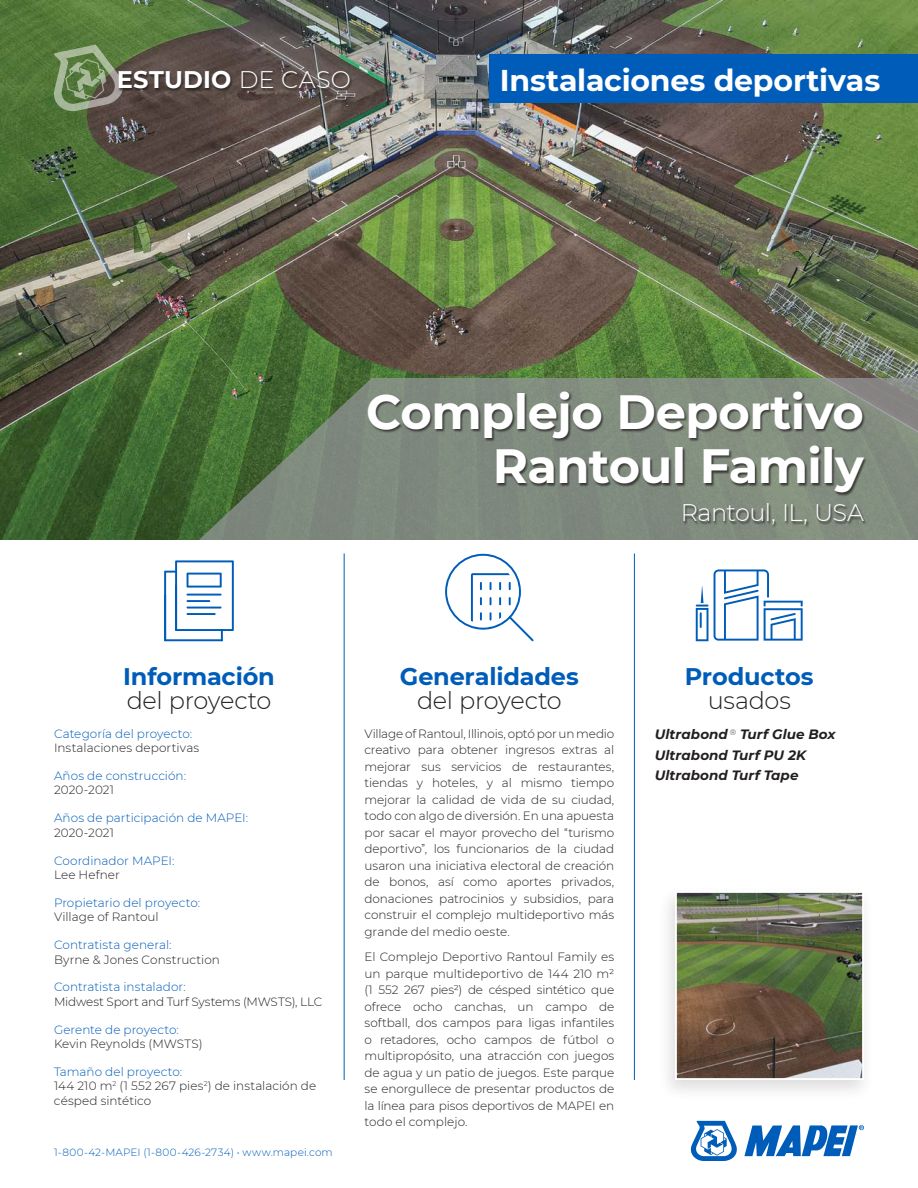
<style>
.page{position:relative;width:918px;height:1188px;background:#fff}
.page>*{position:absolute;margin:0;border:0;box-sizing:border-box;transform-origin:0 0}
.t1{font:700 48px/54px "Montserrat";letter-spacing:-.015em;color:#fff;text-align:right}
.t2{font:700 30px "Montserrat";letter-spacing:-.005em;color:#fff}
.t3{font:700 24px "Montserrat";letter-spacing:-.01em;color:#005cb9}
.t4{font:300 24px "Montserrat";letter-spacing:-.015em;color:#231f20}
.t5{font:300 24px "Montserrat";letter-spacing:-.025em;color:#fff}
.t6{font:700 24px "Montserrat";letter-spacing:.01em;color:#fff}
.t7{font:italic 700 13.5px/20.7px "Montserrat";letter-spacing:.005em;color:#231f20}
.t8{font:300 12px/16.5px "Montserrat";letter-spacing:.005em;color:#231f20;text-align:justify}
.t9{font:300 12px "Montserrat";letter-spacing:.005em;color:#005cb9}
.t10{font:300 12px "Montserrat";letter-spacing:-.015em;color:#231f20}
.t11{font:300 10.5px "Montserrat";letter-spacing:.015em;color:#005cb9}
.s1{font-weight:300}
.s2{color:#005cb9}
.s3{font-family:"Helvetica LT Std";font-stretch:condensed}
</style>
<div class="page">
<img style="left:0;top:0;width:918px;height:540px">
<div style="left:489px;top:54px;width:429px;height:49px;background:#005cb9"></div>
<svg style="left:54px;top:45px;width:69px;height:66px;background:#788b64"></svg>
<hr style="left:344px;top:554px;width:1px;height:526px;background:#005cb9">
<hr style="left:634px;top:554px;width:1px;height:526px;background:#005cb9">
<div style="left:657px;top:885px;width:217px;height:217px;background:#231f20;opacity:.15"></div>
<img style="left:678px;top:894px;width:183px;height:183px">
<div style="left:675px;top:891px;width:189px;height:189px;border:2px solid #fff"></div>
<svg style="left:199px;top:378px;width:719px;height:162px;background:#6f8268"></svg>
<div style="left:367px;top:391px;width:500px;height:137px;background:#231f20;opacity:.75"></div>
<svg style="left:691px;top:1121px;width:46px;height:40px"></svg>
<svg style="left:744px;top:1125px;width:120px;height:31px"></svg>
<svg style="left:164px;top:560px;width:70px;height:81px"></svg>
<svg style="left:445px;top:554px;width:89px;height:87px"></svg>
<svg style="left:714px;top:569px;width:89px;height:72px"></svg>
<svg style="left:696px;top:586px;width:12px;height:55px"></svg>
<div style="left:118px;top:72px;width:234px;height:21px;background:#231f20;opacity:.75"></div>
<h3 class="t6" style="left:117px;top:63px;width:236px">ESTUDIO <span class="s1">DE CASO</span></h3>
<h2 class="t2" style="left:500px;top:59px;width:382px">Instalaciones deportivas</h2>
<h1 class="t1" style="left:366px;top:383px;width:499px">Complejo Deportivo<br>Rantoul Family</h1>
<h3 class="t5" style="left:681px;top:496px;width:185px">Rantoul, IL, USA</h3>
<h3 class="t3" style="left:123px;top:659px;width:153px">Información</h3>
<h3 class="t4" style="left:127px;top:684px;width:146px">del proyecto</h3>
<p class="t9" style="left:54px;top:725px;width:140px">Categoría del proyecto:</p>
<p class="t8" style="left:54px;top:739px;width:147px">Instalaciones deportivas</p>
<p class="t9" style="left:54px;top:768px;width:134px">Años de construcción:</p>
<p class="t8" style="left:54px;top:781px;width:62px">2020-2021</p>
<p class="t9" style="left:54px;top:810px;width:196px">Años de participación de MAPEI:</p>
<p class="t8" style="left:54px;top:824px;width:62px">2020-2021</p>
<p class="t9" style="left:54px;top:852px;width:122px">Coordinador MAPEI:</p>
<p class="t8" style="left:54px;top:866px;width:67px">Lee Hefner</p>
<p class="t9" style="left:54px;top:894px;width:148px">Propietario del proyecto:</p>
<p class="t8" style="left:54px;top:908px;width:106px">Village of Rantoul</p>
<p class="t9" style="left:54px;top:937px;width:119px">Contratista general:</p>
<p class="t8" style="left:54px;top:951px;width:168px">Byrne &amp; Jones Construction</p>
<p class="t9" style="left:54px;top:979px;width:133px">Contratista instalador:</p>
<p class="t10" style="left:54px;top:993px;width:270px">Midwest Sport and Turf Systems (MWSTS), LLC</p>
<p class="t9" style="left:54px;top:1021px;width:126px">Gerente de proyecto:</p>
<p class="t8" style="left:54px;top:1035px;width:150px">Kevin Reynolds (MWSTS)</p>
<p class="t8" style="left:54px;top:1064px;width:264px;line-height:14.4px;text-align:left"><span class="s2">Tamaño del proyecto:<br></span>144 210 m<sup>2</sup> (1 552 267 pies<sup>2</sup>) de instalación de césped sintético</p>
<p class="t11" style="left:54px;top:1145px;width:280px">1-800-42-MAPEI (1-800-426-2734) • www.mapei.com</p>
<h3 class="t3" style="left:400px;top:659px;width:180px">Generalidades</h3>
<h3 class="t4" style="left:417px;top:684px;width:146px">del proyecto</h3>
<p class="t8" style="left:364px;top:725px;width:251px">Village of Rantoul, Illinois, optó por un medio creativo para obtener ingresos extras al mejorar sus servicios de restaurantes, tiendas y hoteles, y al mismo tiempo mejorar la calidad de vida de su ciudad, todo con algo de diversión. En una apuesta por sacar el mayor provecho del <span class="s3">“</span>turismo deportivo<span class="s3">”</span>, los funcionarios de la ciudad usaron una iniciativa electoral de creación de bonos, así como aportes privados, donaciones patrocinios y subsidios, para construir el complejo multideportivo más grande del medio oeste.</p>
<p class="t8" style="left:364px;top:948px;width:251px">El Complejo Deportivo Rantoul Family es un parque multideportivo de 144 210 m² (1 552 267 pies²) de césped sintético que ofrece ocho canchas, un campo de softball, dos campos para ligas infantiles o retadores, ocho campos de fútbol o multipropósito, una atracción con juegos de agua y un patio de juegos. Este parque se enorgullece de presentar productos de la línea para pisos deportivos de MAPEI en todo el complejo.</p>
<h3 class="t3" style="left:685px;top:659px;width:130px">Productos</h3>
<h3 class="t4" style="left:708px;top:684px;width:85px">usados</h3>
<p class="t7" style="left:655px;top:723px;width:182px">Ultrabond <sup>®</sup> Turf Glue Box<br>Ultrabond Turf PU 2K<br>Ultrabond Turf Tape</p>
</div>
